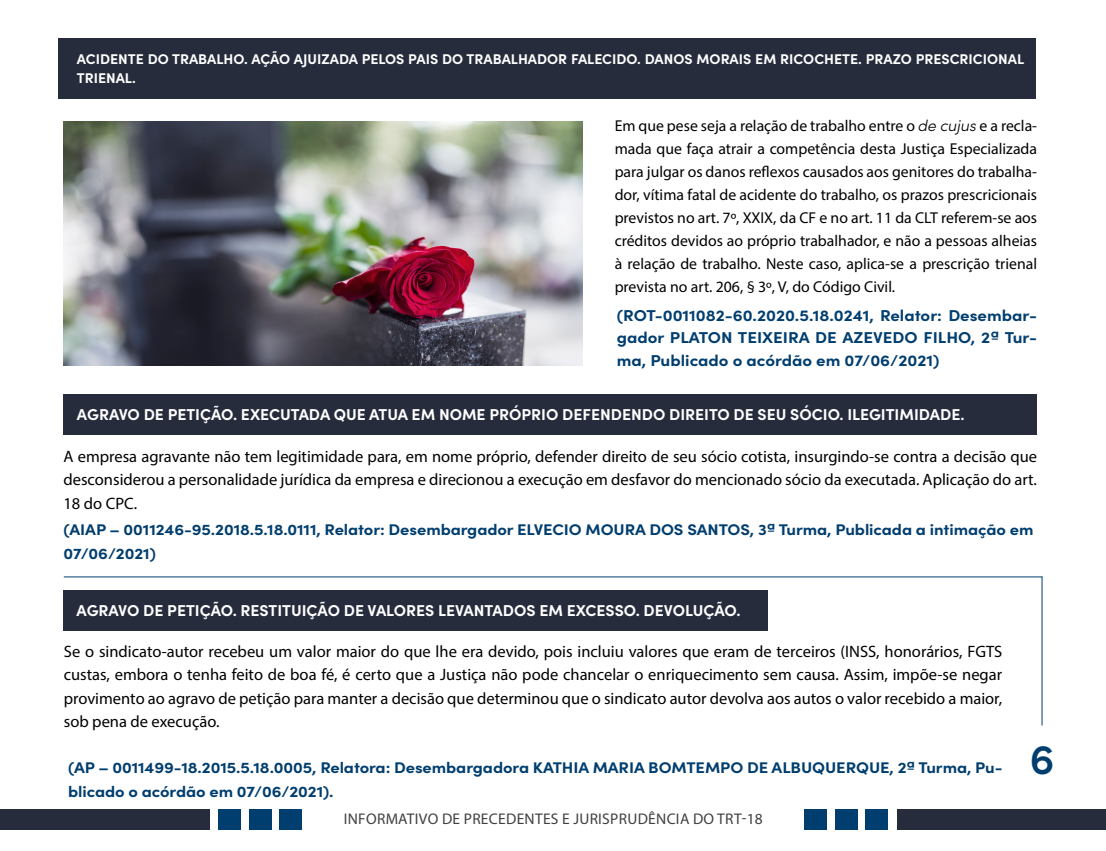
<style>
.page{position:relative;width:1106px;height:851px;background:#fff}
.page>*{position:absolute;margin:0;border:0;box-sizing:border-box;transform-origin:0 0}
.t1{font:600 42px "Sofia Pro";color:#003e6f}
.t2{font:16.5px/23.2px "Myriad Pro";color:#000;text-align:justify}
.t3{font:15.75px/23px "Myriad Pro";color:#000;text-align:justify}
.t4{font:700 15.75px "Sofia Pro";color:#fff}
.t5{font:700 15.75px/22.5px "Sofia Pro";color:#003e6f;text-align:justify;scale:1.07 1}
.t6{font:700 15.45px/24px "Sofia Pro";letter-spacing:-.005em;color:#003e6f;scale:1.07 1}
.t7{font:15.45px "Myriad Pro";letter-spacing:.02em;color:#404040}
.t8{font:700 14.1px/19.5px "Sofia Pro";color:#fff}
.s1{font-family:"Sofia Pro";font-weight:300;font-style:italic}
</style>
<div class="page">
<div style="left:219px;top:809px;width:22px;height:21px;background:#003e6f"></div>
<div style="left:249px;top:809px;width:22px;height:21px;background:#003e6f"></div>
<div style="left:280px;top:809px;width:22px;height:21px;background:#003e6f"></div>
<div style="left:896px;top:809px;width:210px;height:21px;background:#272c3d"></div>
<div style="left:865px;top:809px;width:22px;height:21px;background:#003e6f"></div>
<div style="left:835px;top:809px;width:22px;height:21px;background:#003e6f"></div>
<div style="left:804px;top:809px;width:22px;height:21px;background:#003e6f"></div>
<div style="left:0;top:809px;width:210px;height:21px;background:#272c3d"></div>
<hr style="left:64px;top:576px;width:978px;height:1px;background:#003e6f">
<hr style="left:1041px;top:576px;width:1px;height:149px;background:#003e6f">
<div style="left:58px;top:39px;width:978px;height:60px;background:#272c3d"></div>
<img style="left:64px;top:121px;width:519px;height:245px">
<div style="left:64px;top:589px;width:703px;height:41px;background:#272c3d"></div>
<div style="left:63px;top:393px;width:974px;height:41px;background:#272c3d"></div>
<p class="t8" style="left:77px;top:48px;width:948px">ACIDENTE DO TRABALHO. AÇÃO AJUIZADA PELOS PAIS DO TRABALHADOR FALECIDO. DANOS MORAIS EM RICOCHETE. PRAZO PRESCRICIONAL<br>TRIENAL.</p>
<p class="t3" style="left:614px;top:114px;width:424px">Em que pese seja a relação de trabalho entre o <span class="s1">de cujus</span> e a recla&shy;mada que faça atrair a competência desta Justiça Especializada para julgar os danos reflexos causados aos genitores do trabalha&shy;dor, vítima fatal de acidente do trabalho, os prazos prescricionais previstos no art. 7º, XXIX, da CF e no art. 11 da CLT referem-se aos créditos devidos ao próprio trabalhador, e não a pessoas alheias à relação de trabalho. Neste caso, aplica-se a prescrição trienal prevista no art. 206, § 3º, V, do Código Civil.</p>
<p class="t5" style="left:617px;top:303px;width:394px">(ROT-0011082-60.2020.5.18.0241, Relator: Desembar&shy;gador PLATON TEIXEIRA DE AZEVEDO FILHO, 2ª Tur&shy;ma, Publicado o acórdão em 07/06/2021)</p>
<p class="t4" style="left:77px;top:402px;width:889px">AGRAVO DE PETIÇÃO. EXECUTADA QUE ATUA EM NOME PRÓPRIO DEFENDENDO DIREITO DE SEU SÓCIO. ILEGITIMIDADE.</p>
<p class="t2" style="left:63px;top:444px;width:975px">A empresa agravante não tem legitimidade para, em nome próprio, defender direito de seu sócio cotista, insurgindo-se contra a decisão que desconsiderou a personalidade jurídica da empresa e direcionou a execução em desfavor do mencionado sócio da executada. Aplicação do art.<br>18 do CPC.</p>
<p class="t6" style="left:63px;top:516px;width:908px">(AIAP – 0011246-95.2018.5.18.0111, Relator: Desembargador ELVECIO MOURA DOS SANTOS, 3ª Turma, Publicada a intimação em<br>07/06/2021)</p>
<p class="t4" style="left:77px;top:598px;width:665px">AGRAVO DE PETIÇÃO. RESTITUIÇÃO DE VALORES LEVANTADOS EM EXCESSO. DEVOLUÇÃO.</p>
<p class="t2" style="left:64px;top:639px;width:940px">Se o sindicato-autor recebeu um valor maior do que lhe era devido, pois incluiu valores que eram de terceiros (INSS, honorários, FGTS custas, embora o tenha feito de boa fé, é certo que a Justiça não pode chancelar o enriquecimento sem causa. Assim, impõe-se negar provimento ao agravo de petição para manter a decisão que determinou que o sindicato autor devolva aos autos o valor recebido a maior, sob pena de execução.</p>
<p class="t6" style="left:68px;top:754px;width:875px">(AP – 0011499-18.2015.5.18.0005, Relatora: Desembargadora KATHIA MARIA BOMTEMPO DE ALBUQUERQUE, 2ª Turma, Pu&shy;blicado o acórdão em 07/06/2021).</p>
<p class="t7" style="left:344px;top:809px;width:420px">INFORMATIVO DE PRECEDENTES E JURISPRUDÊNCIA DO TRT-18</p>
<h1 class="t1" style="left:1029px;top:727px;width:26px">6</h1>
</div>
